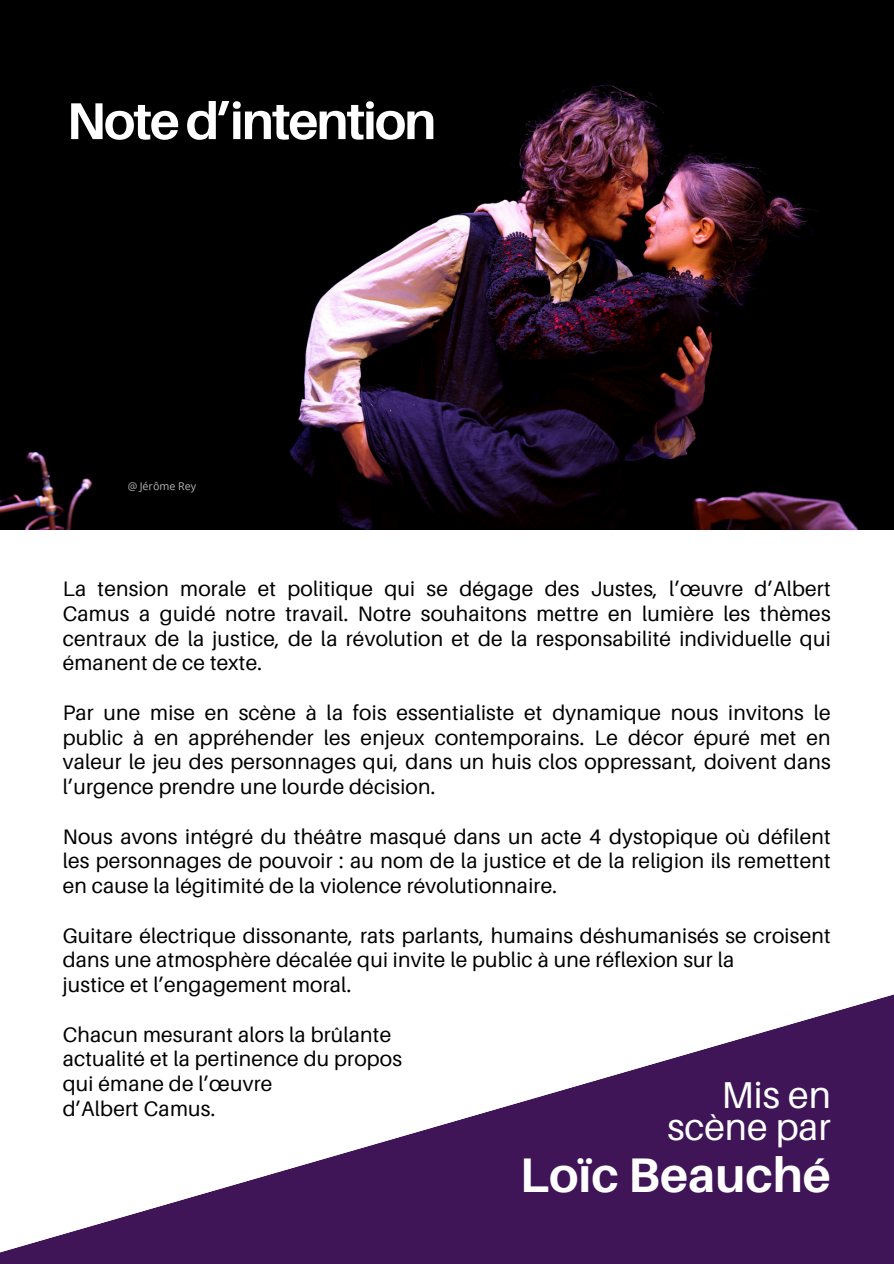
<style>
.page{position:relative;width:894px;height:1264px;background:#fff}
.page>*{position:absolute;margin:0;border:0;box-sizing:border-box;transform-origin:0 0}
.t1{font:700 51.75px "Aileron";letter-spacing:-.04em;color:#fff}
.t2{font:700 48.6px "Aileron";color:#fff}
.t3{font:37.35px/31.5px "Aileron";color:#fff;text-align:right}
.t4{font:21px/24.8px "Aileron";letter-spacing:.01em;color:#000;text-align:justify}
.t5{font:10.65px "Open Sans";color:#fff}
</style>
<div class="page">
<svg style="left:0;top:995px;width:893px;height:268px;fill:#3f1558"></svg>
<img style="left:0;top:0;width:893px;height:529px">
<h3 class="t1" style="left:66px;top:89px;width:371px">Noted’intention</h3>
<p class="t5" style="left:127px;top:479px;width:70px">@ Jérôme Rey</p>
<p class="t4" style="left:63px;top:576px;width:769px">La tension morale et politique qui se dégage des Justes, l’œuvre d’Albert Camus a guidé notre travail. Notre souhaitons mettre en lumière les thèmes centraux de la justice, de la révolution et de la responsabilité individuelle qui émanent de ce texte.</p>
<p class="t4" style="left:63px;top:699px;width:769px">Par une mise en scène à la fois essentialiste et dynamique nous invitons le public à en appréhender les enjeux contemporains. Le décor épuré met en valeur le jeu des personnages qui, dans un huis clos oppressant, doivent dans l’urgence prendre une lourde décision.</p>
<h1 class="t4" style="left:63px;top:823px;width:769px">Nous avons intégré du théâtre masqué dans un acte 4 dystopique où défilent les personnages de pouvoir : au nom de la justice et de la religion ils remettent en cause la légitimité de la violence révolutionnaire.</h1>
<p class="t4" style="left:63px;top:922px;width:769px;text-align:left">Guitare électrique dissonante, rats parlants, humains déshumanisés se croisent dans une atmosphère décalée qui invite le public à une réflexion sur la<br>justice et l’engagement moral.</p>
<h3 class="t4" style="left:63px;top:1021px;width:341px;text-align:left">Chacun mesurant alors la brûlante actualité et la pertinence du propos qui émane de l’œuvre<br>d’Albert Camus.</h3>
<h3 class="t3" style="left:667px;top:1078px;width:165px">Mis en scène par</h3>
<h3 class="t2" style="left:519px;top:1145px;width:312px">Loïc Beauché</h3>
</div>
